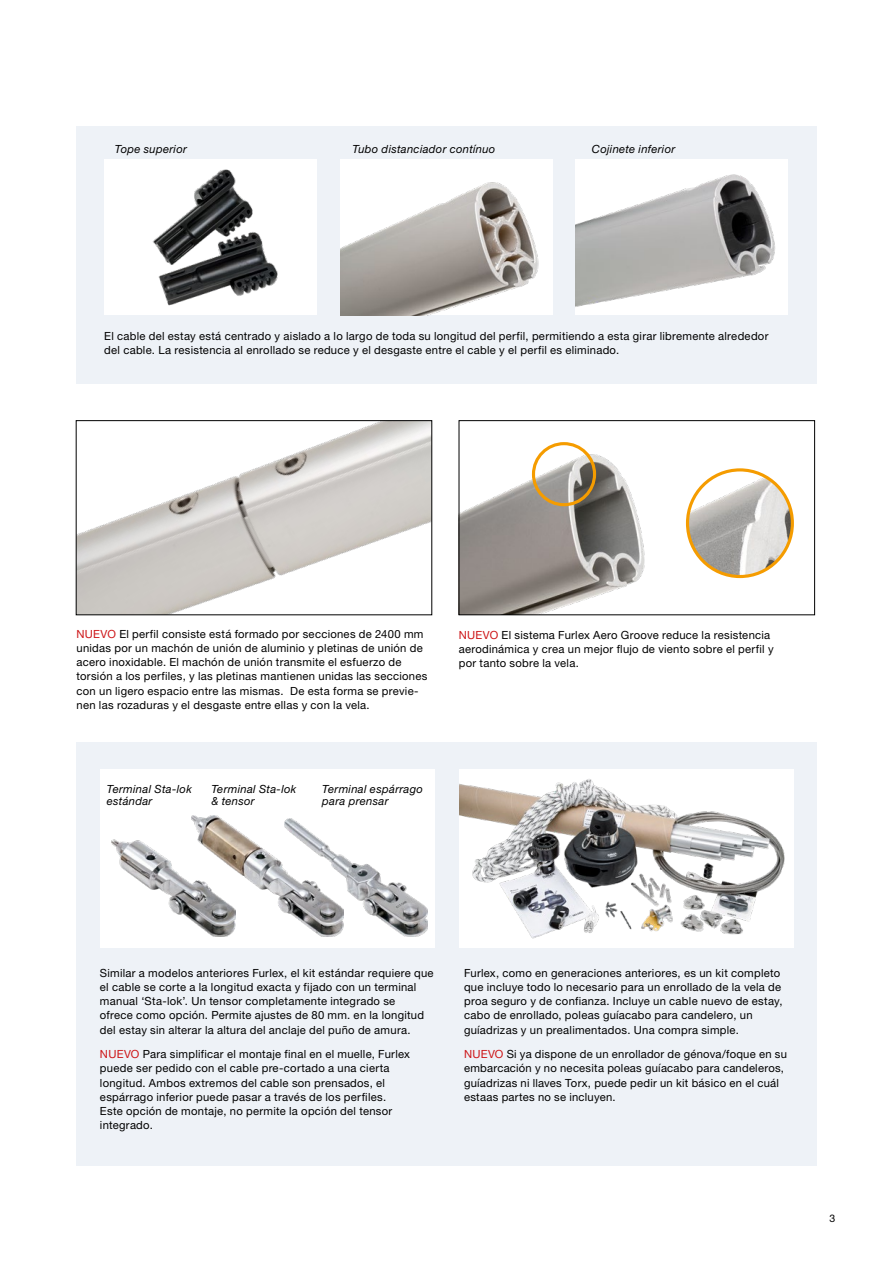
<style>
.page{position:relative;width:893px;height:1263px;background:#fff}
.page>*{position:absolute;margin:0;border:0;box-sizing:border-box;transform-origin:0 0}
.t1{font:11.25px/14.2px "Helvetica Neue LT Pro";letter-spacing:.025em;color:#000}
.t2{font:italic 11.25px/12px "Helvetica Neue LT Pro";letter-spacing:.025em;color:#000}
.t3{font:10.5px "Helvetica Neue LT Pro";color:#000}
.s1{color:#cd1719}
</style>
<div class="page">
<div style="left:76px;top:743px;width:740px;height:423px;background:#eef2f7"></div>
<div style="left:100px;top:769px;width:334px;height:179px;background:#fff"></div>
<div style="left:76px;top:126px;width:740px;height:258px;background:#eef2f7"></div>
<img style="left:460px;top:769px;width:334px;height:178px">
<img style="left:78px;top:422px;width:352px;height:191px">
<div style="left:76px;top:420px;width:356px;height:195px;border:1px solid #000"></div>
<div style="left:104px;top:159px;width:212px;height:156px;background:#fff"></div>
<img style="left:152px;top:169px;width:126px;height:137px">
<img style="left:340px;top:159px;width:212px;height:156px">
<div style="left:575px;top:159px;width:213px;height:156px;background:#fff"></div>
<img style="left:575px;top:174px;width:200px;height:133px">
<img style="left:687px;top:470px;width:105px;height:106px">
<div style="left:686px;top:468px;width:108px;height:110px;border:3px solid #f59c00;border-radius:50%"></div>
<img style="left:461px;top:442px;width:184px;height:171px">
<div style="left:459px;top:420px;width:356px;height:195px;border:1px solid #000"></div>
<div style="left:532px;top:442px;width:64px;height:64px;border:3px solid #f59c00;border-radius:50%"></div>
<img style="left:191px;top:816px;width:93px;height:97px">
<img style="left:111px;top:839px;width:125px;height:97px">
<img style="left:284px;top:818px;width:143px;height:118px">
<p class="t2" style="left:115px;top:142px;width:74px">Tope superior</p>
<p class="t2" style="left:352px;top:142px;width:144px">Tubo distanciador contínuo</p>
<p class="t2" style="left:592px;top:142px;width:85px">Cojinete inferior</p>
<p class="t1" style="left:104px;top:328px;width:666px">El cable del estay está centrado y aislado a lo largo de toda su longitud del perfil, permitiendo a esta girar libremente alrededor del cable. La resistencia al enrollado se reduce y el desgaste entre el cable y el perfil es eliminado.</p>
<p class="t1" style="left:77px;top:626px;width:352px"><span class="s1">NUEVO</span> El perfil consiste está formado por secciones de 2400 mm unidas por un machón de unión de aluminio y pletinas de unión de acero inoxidable. El machón de unión transmite el esfuerzo de torsión a los perfiles, y las pletinas mantienen unidas las secciones con un ligero espacio entre las mismas. De esta forma se previe&shy;nen las rozaduras y el desgaste entre ellas y con la vela.</p>
<p class="t2" style="left:107px;top:783px;width:86px">Terminal Sta-lok estándar</p>
<p class="t2" style="left:211px;top:783px;width:86px">Terminal Sta-lok &amp; tensor</p>
<p class="t2" style="left:322px;top:783px;width:102px">Terminal espárrago para prensar</p>
<p class="t1" style="left:459px;top:628px;width:316px"><span class="s1">NUEVO</span> El sistema Furlex Aero Groove reduce la resistencia aerodinámica y crea un mejor flujo de viento sobre el perfil y por tanto sobre la vela.</p>
<p class="t1" style="left:100px;top:965px;width:335px">Similar a modelos anteriores Furlex, el kit estándar requiere que el cable se corte a la longitud exacta y fijado con un terminal manual ‘Sta-lok’. Un tensor completamente integrado se<br>ofrece como opción. Permite ajustes de 80 mm. en la longitud del estay sin alterar la altura del anclaje del puño de amura.</p>
<p class="t1" style="left:100px;top:1047px;width:312px"><span class="s1">NUEVO</span> Para simplificar el montaje final en el muelle, Furlex puede ser pedido con el cable pre-cortado a una cierta longitud. Ambos extremos del cable son prensados, el espárrago inferior puede pasar a través de los perfiles.<br>Este opción de montaje, no permite la opción del tensor integrado.</p>
<p class="t1" style="left:464px;top:965px;width:320px">Furlex, como en generaciones anteriores, es un kit completo que incluye todo lo necesario para un enrollado de la vela de proa seguro y de confianza. Incluye un cable nuevo de estay, cabo de enrollado, poleas guíacabo para candelero, un guíadrizas y un prealimentados. Una compra simple.</p>
<p class="t1" style="left:464px;top:1047px;width:324px"><span class="s1">NUEVO</span> Si ya dispone de un enrollador de génova/foque en su embarcación y no necesita poleas guíacabo para candeleros, guíadrizas ni llaves Torx, puede pedir un kit básico en el cuál estaas partes no se incluyen.</p>
<p class="t3" style="left:829px;top:1211px;width:7px">3</p>
</div>
